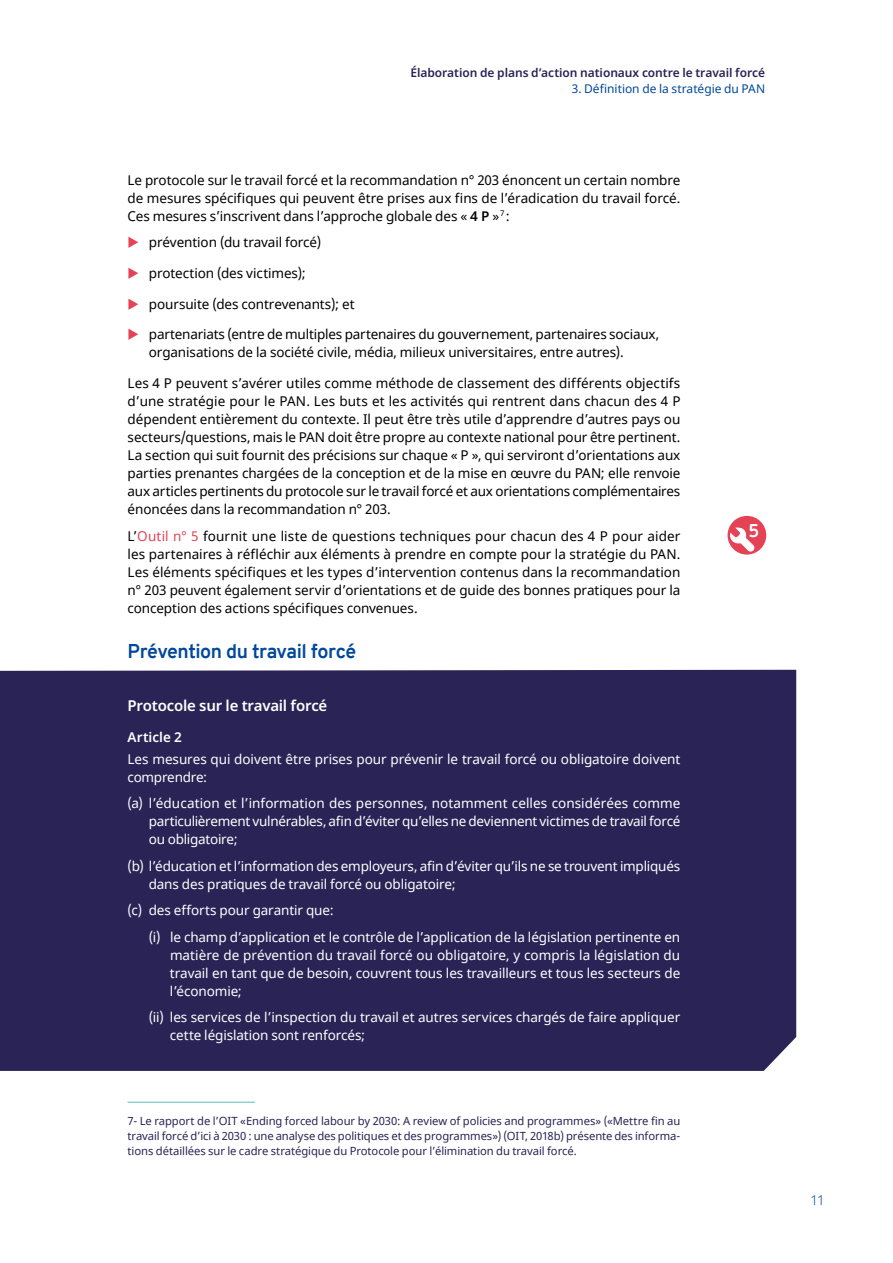
<style>
.page{position:relative;width:893px;height:1263px;background:#fff}
.page>*{position:absolute;margin:0;border:0;box-sizing:border-box;transform-origin:0 0}
.t1{font:700 19.5px "Overpass";letter-spacing:-.025em;color:#00489a}
.t2{font:700 18px "Overpass";color:#fff}
.t3{font:600 15px "Noto Sans";letter-spacing:-.015em;color:#fff}
.t4{font:13.5px/18px "Noto Sans";letter-spacing:-.01em;color:#000;text-align:justify}
.t5{font:13.5px/18px "Noto Sans";letter-spacing:-.01em;color:#fff}
.t6{font:300 13.5px "Noto Sans";color:#00489a}
.t7{font:600 12px "Noto Sans";letter-spacing:-.005em;color:#292455}
.t8{font:12px "Noto Sans";letter-spacing:-.005em;color:#00489a}
.t9{font:11.25px/14.7px "Noto Sans";letter-spacing:-.01em;color:#292455;text-align:justify}
.s1{font-weight:600}
.s2{color:#e44356}
</style>
<div class="page">
<hr style="left:128px;top:1102px;width:127px;height:1px;background:#54bdbe">
<div style="left:728px;top:516px;width:38px;height:39px;background:#e44356;border-radius:50%"></div>
<svg style="left:729px;top:527px;width:26px;height:25px"></svg>
<div style="left:0;top:670px;width:796px;height:401px;background:#292455"></div>
<p class="t7" style="left:410px;top:64px;width:356px">Élaboration de plans d’action nationaux contre le travail forcé</p>
<p class="t8" style="left:572px;top:81px;width:195px">3. Définition de la stratégie du PAN</p>
<p class="t4" style="left:128px;top:171px;width:554px">Le protocole sur le travail forcé et la recommandation n° 203 énoncent un certain nombre de mesures spécifiques qui peuvent être prises aux fins de l’éradication du travail forcé.<br>Ces mesures s’inscrivent dans l’approche globale des « <span class="s1">4 P</span> » <sup>7</sup> :</p>
<p class="t4" style="left:149px;top:234px;width:174px">prévention (du travail forcé)</p>
<p class="t4" style="left:149px;top:264px;width:158px">protection (des victimes);</p>
<p class="t4" style="left:149px;top:295px;width:207px">poursuite (des contrevenants); et</p>
<p class="t4" style="left:149px;top:326px;width:512px">partenariats (entre de multiples partenaires du gouvernement, partenaires sociaux, organisations de la société civile, média, milieux universitaires, entre autres).</p>
<p class="t4" style="left:128px;top:375px;width:554px">Les 4 P peuvent s’avérer utiles comme méthode de classement des différents objectifs d’une stratégie pour le PAN. Les buts et les activités qui rentrent dans chacun des 4 P dépendent entièrement du contexte. Il peut être très utile d’apprendre d’autres pays ou secteurs/questions, mais le PAN doit être propre au contexte national pour être pertinent.<br>La section qui suit fournit des précisions sur chaque « P », qui serviront d’orientations aux parties prenantes chargées de la conception et de la mise en œuvre du PAN; elle renvoie aux articles pertinents du protocole sur le travail forcé et aux orientations complémentaires énoncées dans la recommandation n° 203.</p>
<p class="t4" style="left:128px;top:527px;width:554px">L’<span class="s2">Outil n° 5</span> fournit une liste de questions techniques pour chacun des 4 P pour aider les partenaires à réfléchir aux éléments à prendre en compte pour la stratégie du PAN.<br>Les éléments spécifiques et les types d’intervention contenus dans la recommandation n° 203 peuvent également servir d’orientations et de guide des bonnes pratiques pour la conception des actions spécifiques convenues.</p>
<h3 class="t1" style="left:128px;top:637px;width:230px">Prévention du travail forcé</h3>
<p class="t3" style="left:128px;top:695px;width:201px">Protocole sur le travail forcé</p>
<p class="t5" style="left:128px;top:726px;width:554px;line-height:22.2px"><span class="s1">Article 2<br></span>Les mesures qui doivent être prises pour prévenir le travail forcé ou obligatoire doivent</p>
<p class="t5" style="left:128px;top:764px;width:554px;line-height:26.5px">comprendre:<br>(a) l’éducation et l’information des personnes, notamment celles considérées comme</p>
<p class="t5" style="left:149px;top:813px;width:533px">particulièrement vulnérables, afin d’éviter qu’elles ne deviennent victimes de travail forcé ou obligatoire;</p>
<p class="t5" style="left:149px;top:857px;width:533px;text-indent:-21px">(b) l’éducation et l’information des employeurs, afin d’éviter qu’ils ne se trouvent impliqués dans des pratiques de travail forcé ou obligatoire;</p>
<p class="t5" style="left:149px;top:897px;width:533px;line-height:26.5px;text-indent:-21px">(c) des efforts pour garantir que:<br>(i) le champ d’application et le contrôle de l’application de la législation pertinente en</p>
<p class="t5" style="left:170px;top:946px;width:512px;text-align:justify">matière de prévention du travail forcé ou obligatoire, y compris la législation du travail en tant que de besoin, couvrent tous les travailleurs et tous les secteurs de l’économie;</p>
<p class="t5" style="left:170px;top:1009px;width:512px;text-indent:-21px">(ii) les services de l’inspection du travail et autres services chargés de faire appliquer cette législation sont renforcés;</p>
<p class="t9" style="left:128px;top:1114px;width:554px">7- Le rapport de l’OIT «Ending forced labour by 2030: A review of policies and programmes» («Mettre fin au travail forcé d’ici à 2030 : une analyse des politiques et des programmes») (OIT, 2018b) présente des informa&shy;tions détaillées sur le cadre stratégique du Protocole pour l’élimination du travail forcé.</p>
<p class="t2" style="left:749px;top:517px;width:12px">5</p>
<p class="t6" style="left:811px;top:1190px;width:16px">11</p>
</div>
